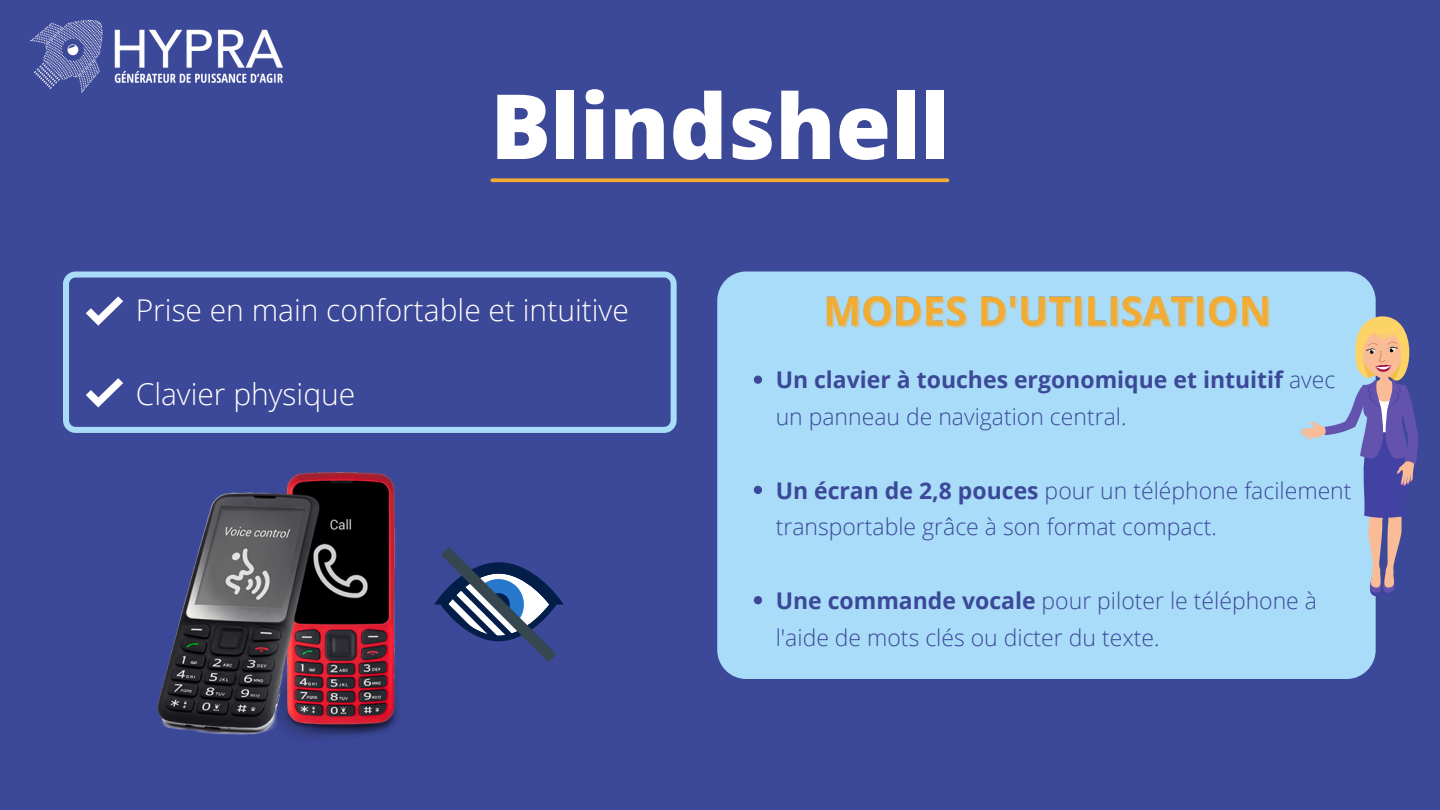
<style>
.page{position:relative;width:1440px;height:810px;background:#3c4898}
.page>*{position:absolute;margin:0;border:0;box-sizing:border-box;transform-origin:0 0}
.t1{font:800 90px "Open Sans";color:#fff}
.t2{font:300 30px "Open Sans";color:#fff}
.t3{font:300 23px/36.8px "Open Sans";color:#3c4898}
.t4{font:700 23px/36.8px "Open Sans";color:#3c4898}
.s1{font-weight:300}
.s2{font-weight:700}
</style>
<div class="page">
<div style="left:717px;top:271px;width:659px;height:408px;background:#a9dcf8;border-radius:29px"></div>
<svg style="left:754px;top:376px;width:8px;height:8px"></svg>
<svg style="left:754px;top:486px;width:8px;height:8px"></svg>
<svg style="left:754px;top:596px;width:8px;height:8px"></svg>
<svg style="left:492px;top:178px;width:456px;height:4px;background:#e1a23d"></svg>
<svg style="left:1300px;top:313px;width:118px;height:283px"></svg>
<svg style="left:63px;top:271px;width:614px;height:162px"></svg>
<svg style="left:86px;top:296px;width:37px;height:30px"></svg>
<svg style="left:86px;top:378px;width:37px;height:29px"></svg>
<svg style="left:457px;top:555px;width:107px;height:107px"></svg>
<img style="left:30px;top:20px;width:252px;height:72px">
<img style="left:157px;top:472px;width:300px;height:266px">
<img style="left:826px;top:296px;width:444px;height:32px">
<p class="t1" style="left:490px;top:63px;width:460px">Blindshell</p>
<p class="t2" style="left:136px;top:289px;width:495px">Prise en main confortable et intuitive</p>
<p class="t2" style="left:136px;top:373px;width:221px">Clavier physique</p>
<p class="t4" style="left:776px;top:361px;width:561px">Un clavier à touches ergonomique et intuitif <span class="s1">avec un panneau de navigation central.</span></p>
<p class="t3" style="left:776px;top:471px;width:577px"><span class="s2">Un écran de 2,8 pouces</span> pour un téléphone facilement transportable grâce à son format compact.</p>
<p class="t3" style="left:776px;top:581px;width:543px"><span class="s2">Une commande vocale</span> pour piloter le téléphone à l'aide de mots clés ou dicter du texte.</p>
</div>
